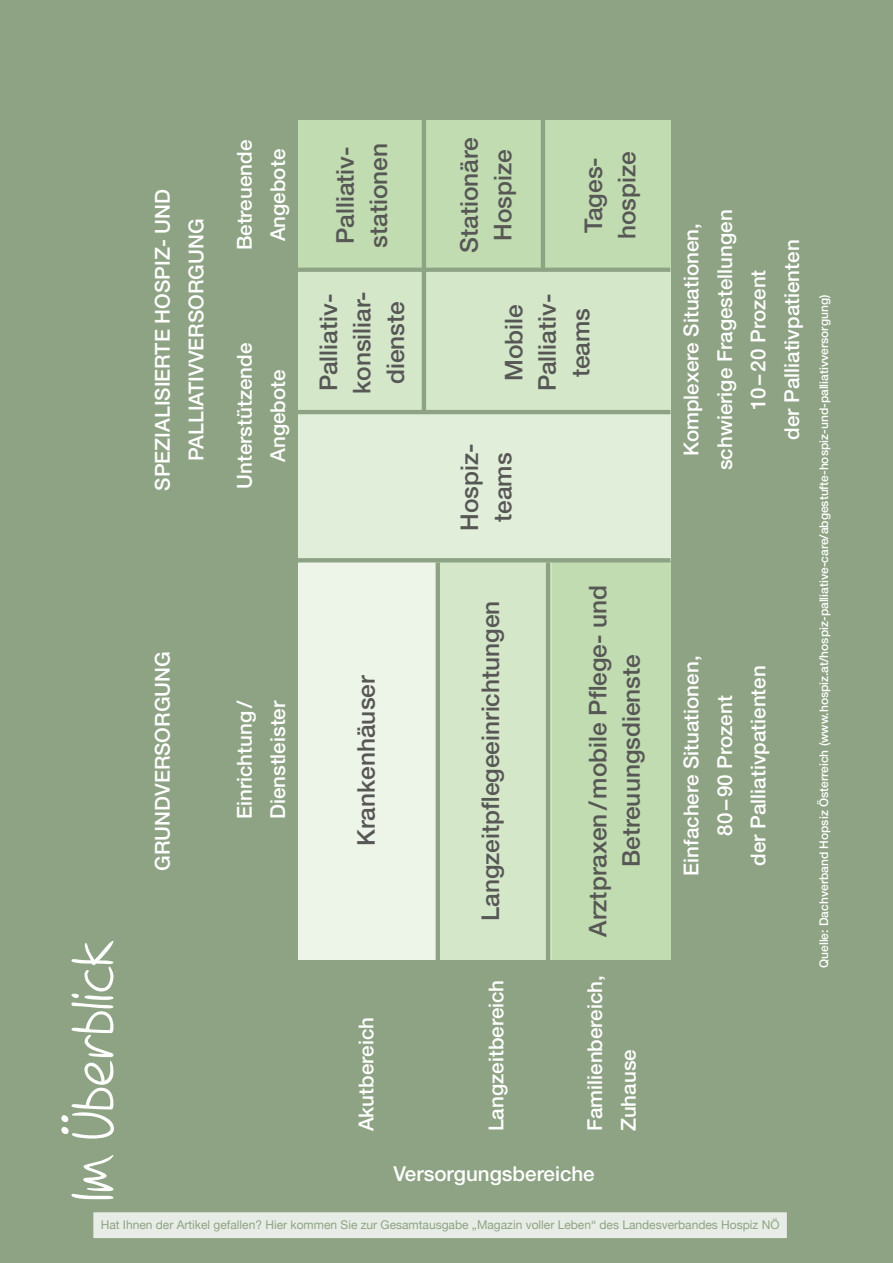
<style>
.page{position:relative;width:893px;height:1263px;background:#8da383}
.page>*{position:absolute;margin:0;border:0;box-sizing:border-box;transform-origin:0 0}
.t1{font:300 52.5px "Dupree";color:#fff}
.t2{font:500 24.45px/33.5px "Helvetica Neue LT Std";color:#575756;text-align:center}
.t3{font:500 20.55px/33.5px "Helvetica Neue LT Std";color:#fff;text-align:center}
.t4{font:500 12px "Helvetica Neue LT Std";color:#fff}
.t5{font:12px "Helvetica Neue";color:#8da383}
</style>
<div class="page">
<div style="left:298px;top:562px;width:139px;height:398px;background:#edf5e9"></div>
<div style="left:437px;top:562px;width:115px;height:398px;background:#d4e7c9"></div>
<div style="left:552px;top:562px;width:118px;height:398px;background:#c0dcb0"></div>
<div style="left:298px;top:414px;width:372px;height:147px;background:#e1eed9"></div>
<div style="left:298px;top:267px;width:372px;height:147px;background:#d4e7c9"></div>
<div style="left:298px;top:120px;width:372px;height:147px;background:#c0dcb0"></div>
<hr style="left:422px;top:120px;width:4px;height:292px;background:#8da383">
<hr style="left:436px;top:562px;width:4px;height:400px;background:#8da383">
<hr style="left:546px;top:562px;width:4px;height:400px;background:#8da383">
<hr style="left:298px;top:410px;width:372px;height:4px;background:#8da383">
<div style="left:298px;top:267px;width:372px;height:5px;background:#8da383"></div>
<hr style="left:298px;top:558px;width:372px;height:4px;background:#8da383">
<hr style="left:541px;top:120px;width:4px;height:151px;background:#8da383">
<div style="left:92px;top:1211px;width:696px;height:28px;background:#e8ece6;border:2px solid #8da383"></div>
<h1 class="t1" style="left:61px;top:1199px;width:260px;rotate:-90deg">Im Überblick</h1>
<p class="t3" style="left:146px;top:491px;width:303px;rotate:-90deg">SPEZIALISIERTE HOSPIZ- UND<br>PALLIATIVVERSORGUNG</p>
<p class="t3" style="left:146px;top:871px;width:221px;rotate:-90deg">GRUNDVERSORGUNG</p>
<p class="t3" style="left:227px;top:250px;width:112px;rotate:-90deg">Betreuende<br>Angebote</p>
<p class="t3" style="left:227px;top:489px;width:148px;rotate:-90deg">Unterstützende<br>Angebote</p>
<p class="t3" style="left:227px;top:819px;width:120px;text-align:left;rotate:-90deg">Einrichtung/<br>Dienstleister</p>
<p class="t2" style="left:328px;top:248px;width:106px;text-align:left;rotate:-90deg">Palliativ&shy;stationen</p>
<p class="t2" style="left:452px;top:253px;width:117px;rotate:-90deg">Stationäre<br>Hospize</p>
<p class="t2" style="left:576px;top:239px;width:89px;text-align:left;rotate:-90deg">Tages&shy;hospize</p>
<p class="t2" style="left:311px;top:394px;width:104px;rotate:-90deg">Palliativ&shy;konsiliar&shy;dienste</p>
<p class="t2" style="left:349px;top:846px;width:172px;rotate:-90deg">Krankenhäuser</p>
<p class="t3" style="left:349px;top:1131px;width:116px;rotate:-90deg">Akutbereich</p>
<p class="t2" style="left:497px;top:391px;width:99px;rotate:-90deg">Mobile<br>Palliativ&shy;teams</p>
<p class="t2" style="left:452px;top:531px;width:89px;rotate:-90deg">Hospiz&shy;teams</p>
<p class="t2" style="left:473px;top:921px;width:322px;rotate:-90deg">Langzeitpflegeeinrichtungen</p>
<p class="t2" style="left:581px;top:937px;width:353px;rotate:-90deg">Arztpraxen/mobile Pflege- und<br>Betreuungsdienste</p>
<p class="t3" style="left:479px;top:1131px;width:153px;rotate:-90deg">Langzeitbereich</p>
<p class="t3" style="left:578px;top:1131px;width:158px;text-align:left;rotate:-90deg">Familienbereich,<br>Zuhause</p>
<p class="t3" style="left:393px;top:1157px;width:203px">Versorgungsbereiche</p>
<p class="t3" style="left:674px;top:470px;width:262px;rotate:-90deg">Komplexere Situationen, schwierige Fragestellungen<br>10–20 Prozent<br>der Palliativpatienten</p>
<p class="t3" style="left:674px;top:876px;width:221px;rotate:-90deg">Einfachere Situationen,<br>80–90 Prozent<br>der Palliativpatienten</p>
<p class="t5" style="left:101px;top:1216px;width:680px">Hat Ihnen der Artikel gefallen? Hier kommen Sie zur Gesamtausgabe „Magazin voller Leben“ des Landesverbandes Hospiz NÖ</p>
<p class="t4" style="left:817px;top:968px;width:675px;rotate:-90deg">Quelle: Dachverband Hopsiz Österreich (www.hospiz.at/hospiz-palliative-care/abgestufte-hospiz-und-palliativversorgung)</p>
</div>
